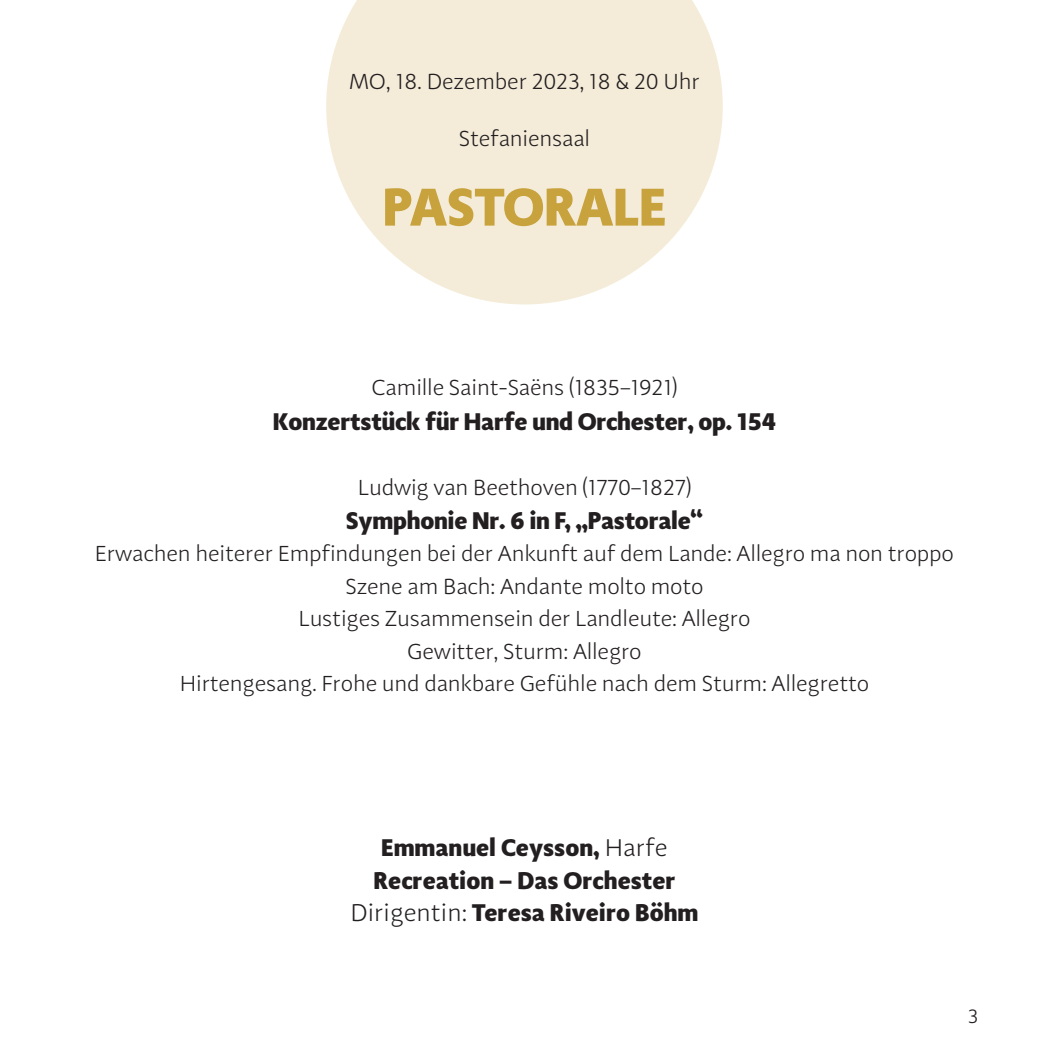
<style>
.page{position:relative;width:1049px;height:1049px;background:#fff}
.page>*{position:absolute;margin:0;border:0;box-sizing:border-box;transform-origin:0 0}
.t1{font:900 55px "Adagio Sans";letter-spacing:-.01em;color:#c8a23c}
.t2{font:900 25px/32.5px "Adagio Sans";letter-spacing:-.01em;color:#231f20;text-align:center}
.t3{font:300 22.5px/32.5px "Adagio Sans";letter-spacing:-.01em;color:#231f20;text-align:center}
.t4{font:300 20px "Adagio Sans";color:#231f20}
.s1{font-weight:300}
</style>
<div class="page">
<svg style="left:326px;top:0;width:397px;height:304px;fill:#f4ecd9"></svg>
<p class="t3" style="left:349px;top:65px;width:352px">MO, 18. Dezember 2023, 18 &amp; 20 Uhr</p>
<p class="t3" style="left:459px;top:122px;width:133px">Stefaniensaal</p>
<h1 class="t1" style="left:382px;top:170px;width:286px">PASTORALE</h1>
<p class="t3" style="left:372px;top:371px;width:307px">Camille Saint-Saëns (1835–1921)</p>
<p class="t2" style="left:273px;top:405px;width:505px">Konzertstück für Harfe und Orchester, op. 154</p>
<p class="t3" style="left:358px;top:471px;width:335px">Ludwig van Beethoven (1770–1827)</p>
<p class="t2" style="left:346px;top:505px;width:359px">Symphonie Nr. 6 in F, „Pastorale“</p>
<p class="t3" style="left:95px;top:538px;width:860px">Erwachen heiterer Empfindungen bei der Ankunft auf dem Lande: Allegro ma non troppo Szene am Bach: Andante molto moto<br>Lustiges Zusammensein der Landleute: Allegro<br>Gewitter, Sturm: Allegro<br>Hirtengesang. Frohe und dankbare Gefühle nach dem Sturm: Allegretto</p>
<p class="t2" style="left:350px;top:832px;width:349px">Emmanuel Ceysson, <span class="s1">Harfe<br></span>Recreation – Das Orchester<br><span class="s1">Dirigentin:</span> Teresa Riveiro Böhm</p>
<p class="t4" style="left:968px;top:1004px;width:12px">3</p>
</div>
